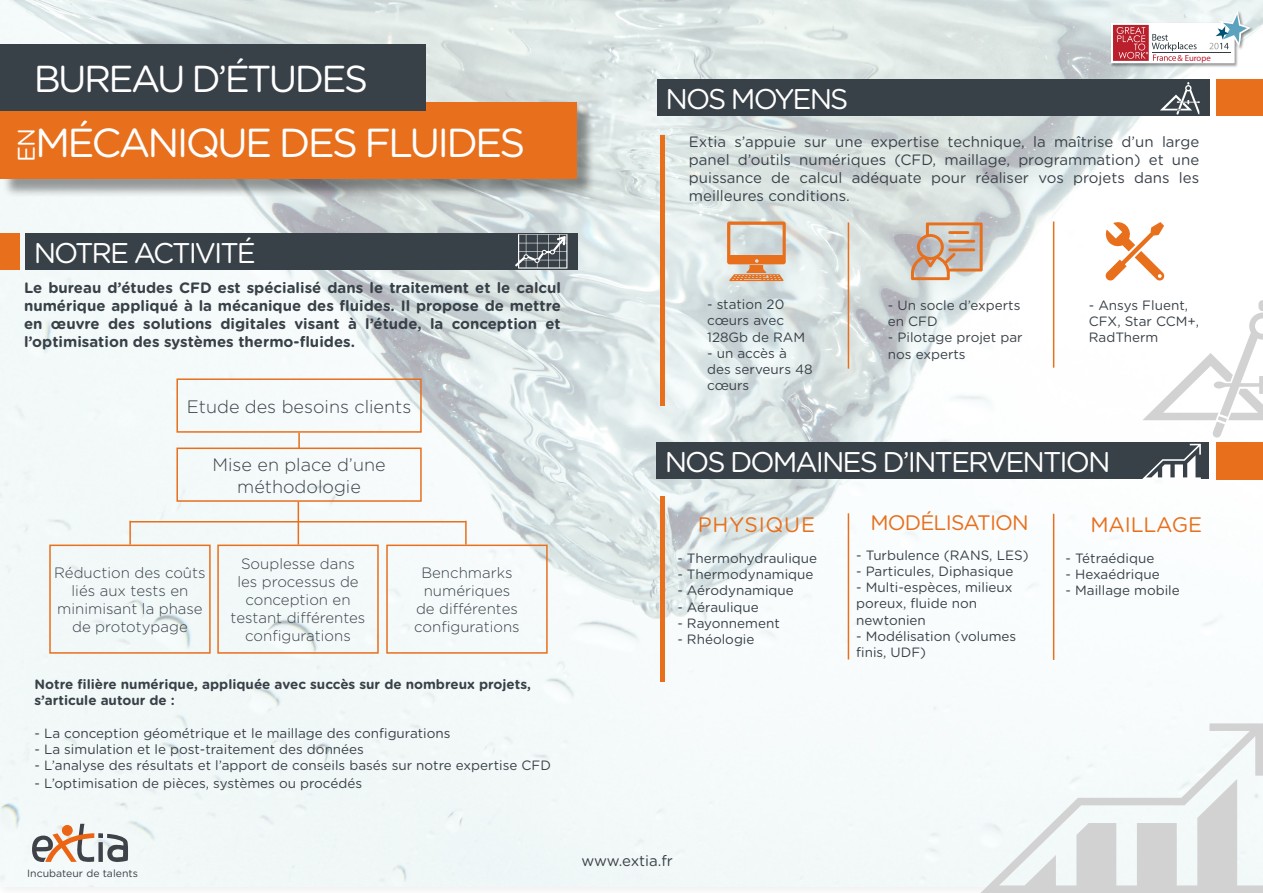
<style>
.page{position:relative;width:1263px;height:893px;background:#fff}
.page>*{position:absolute;margin:0;border:0;box-sizing:border-box;transform-origin:0 0}
.t1{font:40.5px "Gotham Rounded";letter-spacing:-.07em;color:#fff}
.t2{font:37.5px "Gotham Rounded";letter-spacing:-.07em;color:#fff}
.t3{font:28.5px "Gotham Rounded";letter-spacing:-.07em;color:#fff}
.t4{font:24px "Gotham Rounded";color:#fff}
.t5{font:21px "Gotham Rounded";letter-spacing:-.04em;color:#e86f1c}
.t6{font:21px "Gotham Rounded";letter-spacing:.04em;color:#e86f1c}
.t7{font:21px "Gotham Rounded";letter-spacing:-.01em;color:#e86f1c}
.t8{font:300 18px/21.6px "Gotham Rounded";color:#394148;text-align:center}
.t9{font:700 15px/18px "Gotham Rounded";color:#394148;text-align:justify}
.t10{font:15px/18px "Gotham Rounded";color:#394148;text-align:justify}
.t11{font:300 15px/18px "Gotham Rounded";color:#394148;text-align:center}
.t12{font:13.5px/16.2px "Gotham Rounded";color:#394148}
.t13{font:700 13.5px/16.2px "Gotham Rounded";color:#394148}
.t14{font:10.5px "Gotham Rounded";color:#394148}
.t15{font:8.7px "Myriad Pro";color:#bc1c2c}
</style>
<div class="page">
<img style="left:1px;top:0;width:1262px;height:886px">
<div style="left:2px;top:105px;width:594px;height:93px;background:#000;opacity:.39"></div>
<div style="left:0;top:102px;width:577px;height:77px;background:#e86f1c"></div>
<div style="left:25px;top:233px;width:553px;height:36px;background:#394148"></div>
<div style="left:0;top:44px;width:425px;height:66px;background:#394148"></div>
<div style="left:0;top:233px;width:19px;height:37px;background:#e86f1c"></div>
<div style="left:657px;top:80px;width:553px;height:36px;background:#394148"></div>
<div style="left:1216px;top:80px;width:47px;height:36px;background:#e86f1c"></div>
<div style="left:660px;top:135px;width:5px;height:271px;background:#e86f1c"></div>
<div style="left:656px;top:443px;width:553px;height:36px;background:#394148"></div>
<div style="left:660px;top:496px;width:5px;height:186px;background:#e86f1c"></div>
<div style="left:1216px;top:443px;width:47px;height:37px;background:#e86f1c"></div>
<svg style="left:1142px;top:300px;width:121px;height:138px"></svg>
<svg style="left:1160px;top:82px;width:40px;height:33px"></svg>
<svg style="left:1142px;top:444px;width:59px;height:35px"></svg>
<svg style="left:515px;top:234px;width:52px;height:35px"></svg>
<img style="left:1109px;top:9px;width:145px;height:59px">
<svg style="left:1111px;top:10px;width:140px;height:53px"></svg>
<div style="left:176px;top:378px;width:246px;height:55px;border:2px solid #e86f1c"></div>
<div style="left:176px;top:448px;width:246px;height:54px;border:2px solid #e86f1c"></div>
<div style="left:49px;top:545px;width:162px;height:109px;border:2px solid #e86f1c"></div>
<div style="left:217px;top:545px;width:162px;height:109px;border:2px solid #e86f1c"></div>
<div style="left:386px;top:545px;width:162px;height:109px;border:2px solid #e86f1c"></div>
<svg style="left:298px;top:433px;width:2px;height:15px"></svg>
<hr style="left:129px;top:521px;width:2px;height:24px;background:#e86f1c">
<hr style="left:465px;top:521px;width:2px;height:24px;background:#e86f1c">
<hr style="left:298px;top:502px;width:1px;height:43px;background:#e86f1c">
<hr style="left:130px;top:521px;width:336px;height:1px;background:#e86f1c">
<svg style="left:727px;top:222px;width:59px;height:59px;background:#dbb496"></svg>
<svg style="left:911px;top:222px;width:72px;height:58px;background:#cfb19c"></svg>
<svg style="left:1105px;top:221px;width:60px;height:60px"></svg>
<hr style="left:848px;top:222px;width:1px;height:147px;background:#e86f1c">
<hr style="left:1053px;top:222px;width:1px;height:146px;background:#e86f1c">
<hr style="left:848px;top:513px;width:1px;height:146px;background:#e86f1c">
<hr style="left:1053px;top:514px;width:1px;height:146px;background:#e86f1c">
<svg style="left:980px;top:723px;width:283px;height:170px;fill:#f3f9f9"></svg>
<svg style="left:32px;top:824px;width:96px;height:38px"></svg>
<h2 class="t2" style="left:34px;top:53px;width:336px">BUREAU D’ÉTUDES</h2>
<h1 class="t1" style="left:35px;top:115px;width:492px">MÉCANIQUE DES FLUIDES</h1>
<h3 class="t4" style="left:10px;top:161px;width:35px;rotate:-90deg">EN</h3>
<h3 class="t3" style="left:34px;top:233px;width:224px">NOTRE ACTIVITÉ</h3>
<p class="t9" style="left:24px;top:278px;width:538px">Le bureau d’études CFD est spécialisé dans le traitement et le calcul numérique appliqué à la mécanique des fluides. Il propose de mettre en œuvre des solutions digitales visant à l’étude, la conception et l’optimisation des systèmes thermo-fluides.</p>
<h3 class="t8" style="left:187px;top:395px;width:226px">Etude des besoins clients</h3>
<h3 class="t8" style="left:212px;top:453px;width:175px">Mise en place d’une méthodologie</h3>
<p class="t11" style="left:54px;top:563px;width:153px">Réduction des coûts liés aux tests en minimisant la phase de prototypage</p>
<p class="t11" style="left:231px;top:554px;width:136px">Souplesse dans les processus de conception en testant différentes configurations</p>
<p class="t11" style="left:414px;top:563px;width:107px">Benchmarks numériques de différentes configurations</p>
<p class="t13" style="left:34px;top:676px;width:498px">Notre filière numérique, appliquée avec succès sur de nombreux projets, s’articule autour de :</p>
<p class="t12" style="left:34px;top:724px;width:418px">- La conception géométrique et le maillage des configurations</p>
<p class="t12" style="left:34px;top:740px;width:331px">- La simulation et le post-traitement des données</p>
<p class="t12" style="left:34px;top:757px;width:518px">- L’analyse des résultats et l’apport de conseils basés sur notre expertise CFD</p>
<p class="t12" style="left:34px;top:775px;width:329px">- L’optimisation de pièces, systèmes ou procédés</p>
<h3 class="t3" style="left:665px;top:80px;width:184px">NOS MOYENS</h3>
<p class="t15" style="left:1177px;top:53px;width:35px">&amp; Europe</p>
<p class="t10" style="left:689px;top:132px;width:512px">Extia s’appuie sur une expertise technique, la maîtrise d’un large panel d’outils numériques (CFD, maillage, programmation) et une puissance de calcul adéquate pour réaliser vos projets dans les meilleures conditions.</p>
<p class="t12" style="left:707px;top:296px;width:100px">- station 20 cœurs avec<br>128Gb de RAM</p>
<p class="t12" style="left:707px;top:344px;width:107px">- un accès à des serveurs 48 cœurs</p>
<p class="t12" style="left:888px;top:296px;width:134px">- Un socle d’experts en CFD</p>
<p class="t12" style="left:888px;top:329px;width:136px">- Pilotage projet par nos experts</p>
<p class="t12" style="left:1089px;top:296px;width:112px">- Ansys Fluent,<br>CFX, Star CCM+,<br>RadTherm</p>
<h3 class="t3" style="left:665px;top:443px;width:447px">NOS DOMAINES D’INTERVENTION</h3>
<h3 class="t6" style="left:698px;top:510px;width:119px">PHYSIQUE</h3>
<h3 class="t5" style="left:870px;top:508px;width:160px">MODÉLISATION</h3>
<h3 class="t7" style="left:1090px;top:510px;width:113px">MAILLAGE</h3>
<p class="t12" style="left:1065px;top:549px;width:90px">- Tétraédique</p>
<p class="t12" style="left:1065px;top:566px;width:96px">- Hexaédrique</p>
<p class="t12" style="left:1065px;top:582px;width:116px">- Maillage mobile</p>
<p class="t12" style="left:856px;top:546px;width:174px">- Turbulence (RANS, LES)</p>
<p class="t12" style="left:856px;top:562px;width:159px">- Particules, Diphasique</p>
<p class="t12" style="left:856px;top:579px;width:158px">- Multi-espèces, milieux poreux, fluide non newtonien</p>
<p class="t12" style="left:856px;top:627px;width:162px">- Modélisation (volumes finis, UDF)</p>
<p class="t12" style="left:677px;top:549px;width:141px">- Thermohydraulique</p>
<p class="t12" style="left:677px;top:566px;width:138px">- Thermodynamique</p>
<p class="t12" style="left:677px;top:582px;width:118px">- Aérodynamique</p>
<p class="t12" style="left:677px;top:598px;width:83px">- Aéraulique</p>
<p class="t12" style="left:677px;top:614px;width:104px">- Rayonnement</p>
<p class="t12" style="left:677px;top:630px;width:79px">- Rhéologie</p>
<p class="t14" style="left:27px;top:866px;width:112px">Incubateur de talents</p>
<p class="t10" style="left:581px;top:851px;width:93px">www.extia.fr</p>
</div>
